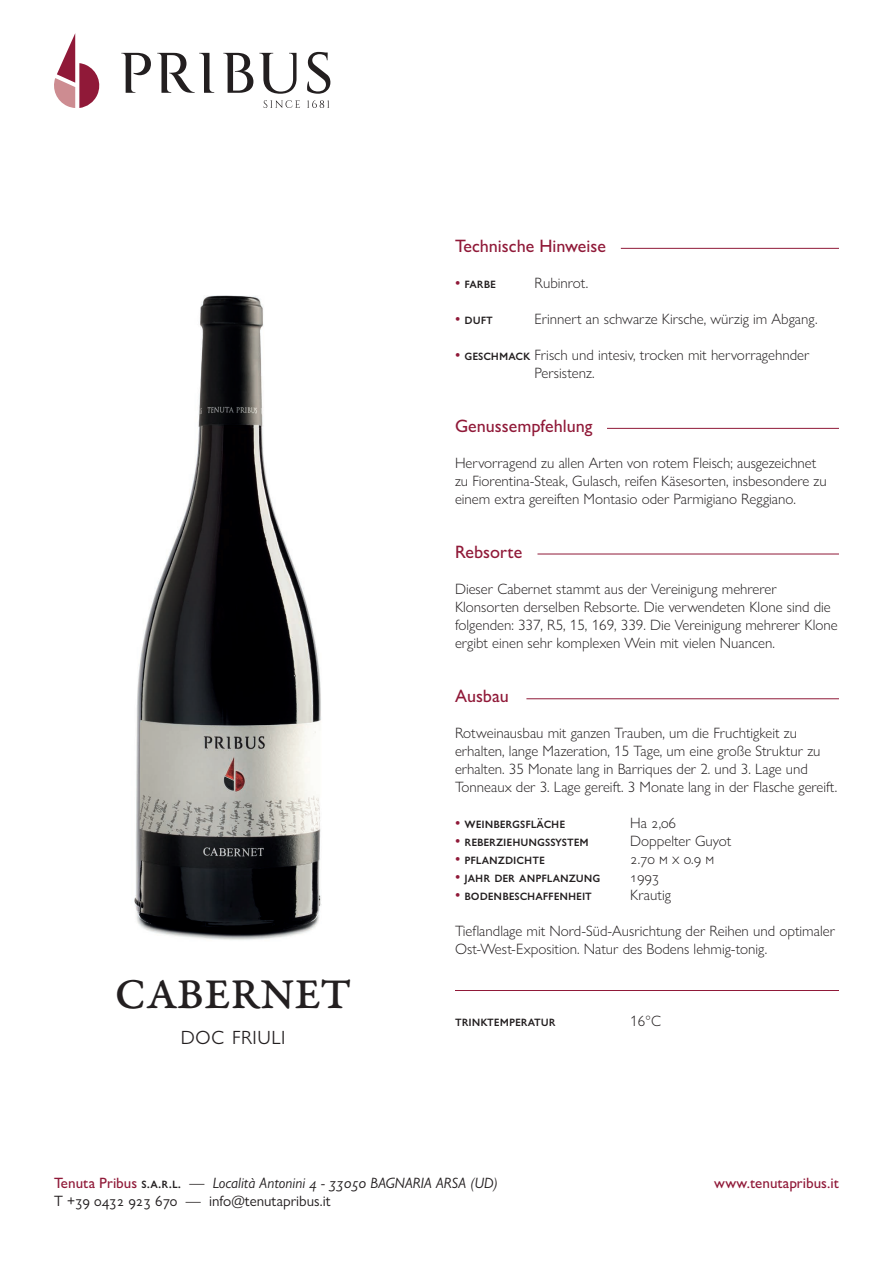
<style>
.page{position:relative;width:893px;height:1263px;background:#fff}
.page>*{position:absolute;margin:0;border:0;box-sizing:border-box;transform-origin:0 0}
.t1{font:45px "Garamond Premr Pro Med Capt";letter-spacing:.005em;color:#231f20}
.t2{font:300 27px "Gill Sans Nova";color:#231f20}
.t3{font:500 18px "Gill Sans Nova";color:#901938}
.t4{font:300 15px/18px "Gill Sans Nova";color:#231f20}
.t5{font:500 15px "Gill Sans Nova";color:#231f20}
.t6{font:italic 15px/18px "Gill Sans Nova";color:#231f20}
.t7{font:500 15px "Gill Sans Nova";color:#901938}
.s1{color:#901938}
.s2{font-weight:500;color:#901938}
.s3{font-weight:500}
.s4{font-weight:500;font-style:normal;color:#901938}
.s5{font-weight:500;font-style:normal}
.s6{font-style:normal}
</style>
<div class="page">
<svg style="left:121px;top:53px;width:30px;height:40px"></svg>
<svg style="left:157px;top:53px;width:57px;height:40px"></svg>
<svg style="left:223px;top:53px;width:30px;height:40px"></svg>
<svg style="left:259px;top:53px;width:37px;height:41px"></svg>
<svg style="left:307px;top:52px;width:23px;height:42px"></svg>
<svg style="left:54px;top:33px;width:46px;height:75px"></svg>
<svg style="left:264px;top:100px;width:36px;height:8px"></svg>
<svg style="left:307px;top:100px;width:22px;height:8px"></svg>
<hr style="left:621px;top:248px;width:218px;height:1px;background:#901938">
<hr style="left:607px;top:428px;width:232px;height:1px;background:#901938">
<hr style="left:537px;top:554px;width:302px;height:1px;background:#901938">
<hr style="left:526px;top:698px;width:313px;height:1px;background:#901938">
<hr style="left:455px;top:990px;width:384px;height:1px;background:#901938">
<img style="left:134px;top:295px;width:188px;height:645px">
<p class="t3" style="left:455px;top:235px;width:153px">Technische Hinweise</p>
<p class="t4" style="left:534px;top:274px;width:55px">Rubinrot.</p>
<p class="t5" style="left:455px;top:274px;width:42px"><span class="s1">•</span> FARBE</p>
<p class="t5" style="left:455px;top:310px;width:39px"><span class="s1">•</span> DUFT</p>
<p class="t4" style="left:455px;top:346px;width:356px"><span class="s2">•</span> <span class="s3">GESCHMACK</span> Frisch und intesiv, trocken mit hervorragehnder</p>
<p class="t4" style="left:534px;top:310px;width:284px">Erinnert an schwarze Kirsche, würzig im Abgang.</p>
<p class="t4" style="left:534px;top:364px;width:62px">Persistenz.</p>
<p class="t3" style="left:455px;top:415px;width:139px">Genussempfehlung</p>
<p class="t4" style="left:455px;top:454px;width:373px">Hervorragend zu allen Arten von rotem Fleisch; ausgezeichnet zu Fiorentina-Steak, Gulasch, reifen Käsesorten, insbesondere zu einem extra gereiften Montasio oder Parmigiano Reggiano.</p>
<p class="t3" style="left:455px;top:541px;width:69px">Rebsorte</p>
<p class="t4" style="left:455px;top:580px;width:384px">Dieser Cabernet stammt aus der Vereinigung mehrerer Klonsorten derselben Rebsorte. Die verwendeten Klone sind die folgenden: 337, R5, 15, 169, 339. Die Vereinigung mehrerer Klone ergibt einen sehr komplexen Wein mit vielen Nuancen.</p>
<p class="t3" style="left:455px;top:685px;width:55px">Ausbau</p>
<p class="t4" style="left:455px;top:724px;width:384px">Rotweinausbau mit ganzen Trauben, um die Fruchtigkeit zu erhalten, lange Mazeration, 15 Tage, um eine große Struktur zu erhalten. 35 Monate lang in Barriques der 2. und 3. Lage und Tonneaux der 3. Lage gereift. 3 Monate lang in der Flasche gereift.</p>
<p class="t5" style="left:455px;top:814px;width:112px"><span class="s1">•</span> WEINBERGSFLÄCHE</p>
<p class="t5" style="left:455px;top:832px;width:135px"><span class="s1">•</span> REBERZIEHUNGSSYSTEM</p>
<p class="t5" style="left:455px;top:850px;width:91px"><span class="s1">•</span> PFLANZDICHTE</p>
<p class="t5" style="left:455px;top:868px;width:147px"><span class="s1">•</span> JAHR DER ANPFLANZUNG</p>
<p class="t5" style="left:455px;top:886px;width:138px"><span class="s1">•</span> BODENBESCHAFFENHEIT</p>
<p class="t4" style="left:630px;top:814px;width:103px">Ha 2,06<br>Doppelter Guyot<br>2.70 m x 0.9 m<br>1993</p>
<p class="t4" style="left:630px;top:886px;width:42px">Krautig</p>
<h1 class="t1" style="left:115px;top:967px;width:238px">CABERNET</h1>
<h2 class="t2" style="left:181px;top:1018px;width:107px">DOC FRIULI</h2>
<p class="t4" style="left:455px;top:922px;width:381px">Tieflandlage mit Nord-Süd-Ausrichtung der Reihen und optimaler<br>Ost-West-Exposition. Natur des Bodens lehmig-tonig.</p>
<p class="t5" style="left:455px;top:1012px;width:102px">TRINKTEMPERATUR</p>
<p class="t4" style="left:630px;top:1012px;width:32px">16°C</p>
<p class="t6" style="left:54px;top:1174px;width:445px"><span class="s4">Tenuta Pribus</span> <span class="s5">S.A.R.L.</span> <span class="s6">—</span> Località Antonini 4 - 33050 BAGNARIA ARSA (UD)<br><span class="s6">T +39 0432 923 670 — info@tenutapribus.it</span></p>
<p class="t7" style="left:714px;top:1174px;width:126px">www.tenutapribus.it</p>
</div>
